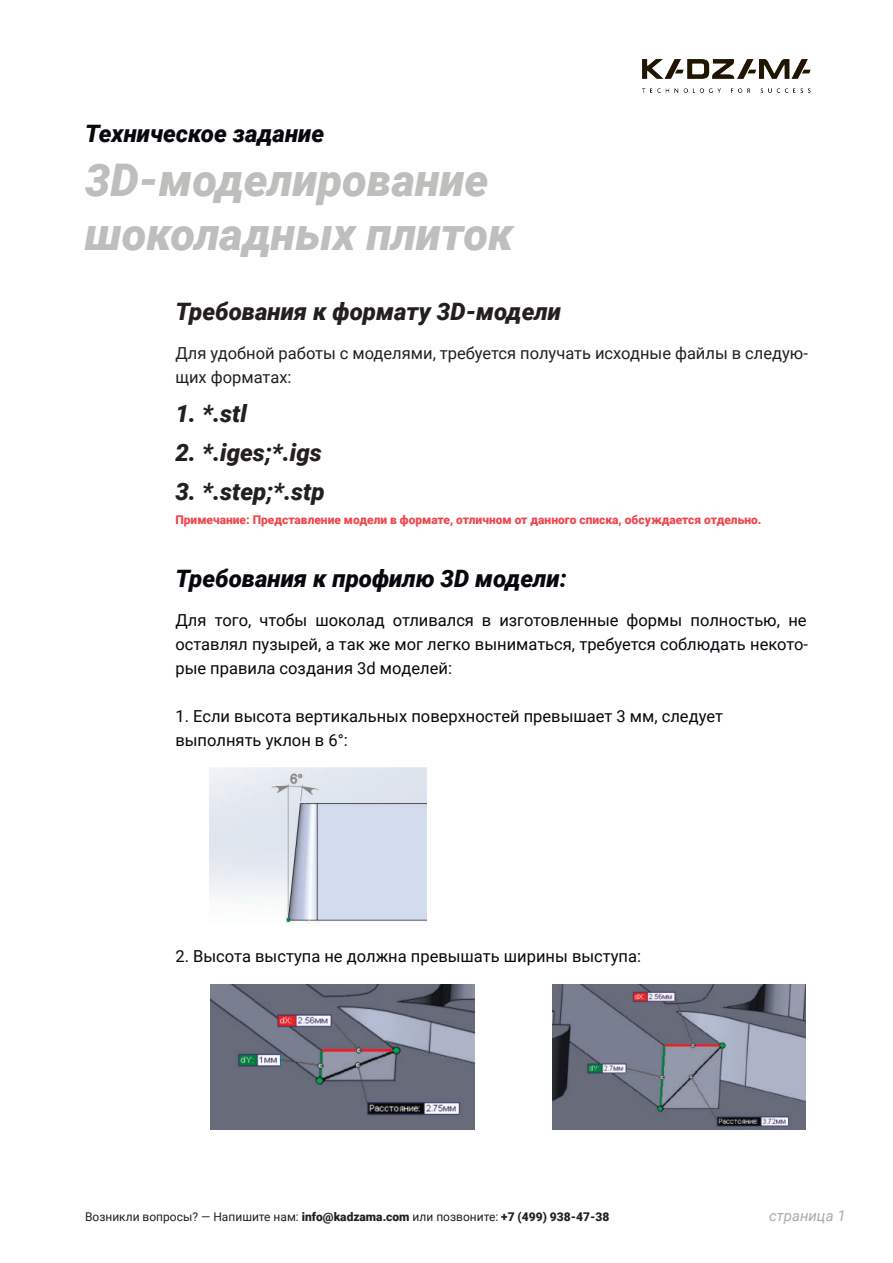
<style>
.page{position:relative;width:893px;height:1263px;background:#fff}
.page>*{position:absolute;margin:0;border:0;box-sizing:border-box;transform-origin:0 0}
.t1{font:italic 900 45px/54px "Roboto";color:#bebebc}
.t2{font:italic 900 24px "Roboto";color:#231f20}
.t3{font:italic 900 24px "Roboto";color:#07080d}
.t4{font:16.5px/24px "Roboto";color:#07080d;text-align:justify}
.t5{font:16.5px/24px "Roboto";color:#231f20}
.t6{font:italic 15px "Roboto";color:#ababa8}
.t7{font:900 12px "Roboto";color:#ef474d}
.t8{font:12px "Roboto";color:#231f20}
.s1{font-weight:900}
</style>
<div class="page">
<img style="left:209px;top:768px;width:218px;height:156px">
<img style="left:211px;top:984px;width:263px;height:145px">
<img style="left:552px;top:984px;width:253px;height:145px">
<img style="left:642px;top:59px;width:168px;height:34px">
<h2 class="t3" style="left:85px;top:116px;width:241px">Техническое задание</h2>
<h1 class="t1" style="left:85px;top:151px;width:430px">3D-моделирование шоколадных плиток</h1>
<h2 class="t2" style="left:175px;top:294px;width:387px">Требования к формату 3D-модели</h2>
<p class="t5" style="left:175px;top:340px;width:634px">Для удобной работы с моделями, требуется получать исходные файлы в следую&shy;щих форматах:</p>
<h2 class="t2" style="left:175px;top:396px;width:73px">1. *.stl</h2>
<h2 class="t2" style="left:175px;top:435px;width:148px">2. *.iges;*.igs</h2>
<h2 class="t2" style="left:175px;top:474px;width:151px">3. *.step;*.stp</h2>
<p class="t7" style="left:175px;top:511px;width:588px">Примечание: Представление модели в формате, отличном от данного списка, обсуждается отдельно.</p>
<h2 class="t3" style="left:175px;top:561px;width:393px">Требования к профилю 3D модели:</h2>
<p class="t4" style="left:175px;top:607px;width:634px">Для того, чтобы шоколад отливался в изготовленные формы полностью, не оставлял пузырей, а так же мог легко выниматься, требуется соблюдать некото&shy;рые правила создания 3d моделей:</p>
<p class="t4" style="left:175px;top:703px;width:549px">1. Если высота вертикальных поверхностей превышает 3 мм, следует выполнять уклон в 6°:</p>
<p class="t4" style="left:175px;top:943px;width:467px">2. Высота выступа не должна превышать ширины выступа:</p>
<p class="t8" style="left:85px;top:1208px;width:526px">Возникли вопросы? — Напишите нам: <span class="s1">info@kadzama.com</span> или позвоните: <span class="s1">+7 (499) 938-47-38</span></p>
<p class="t6" style="left:769px;top:1205px;width:78px">страница 1</p>
</div>
